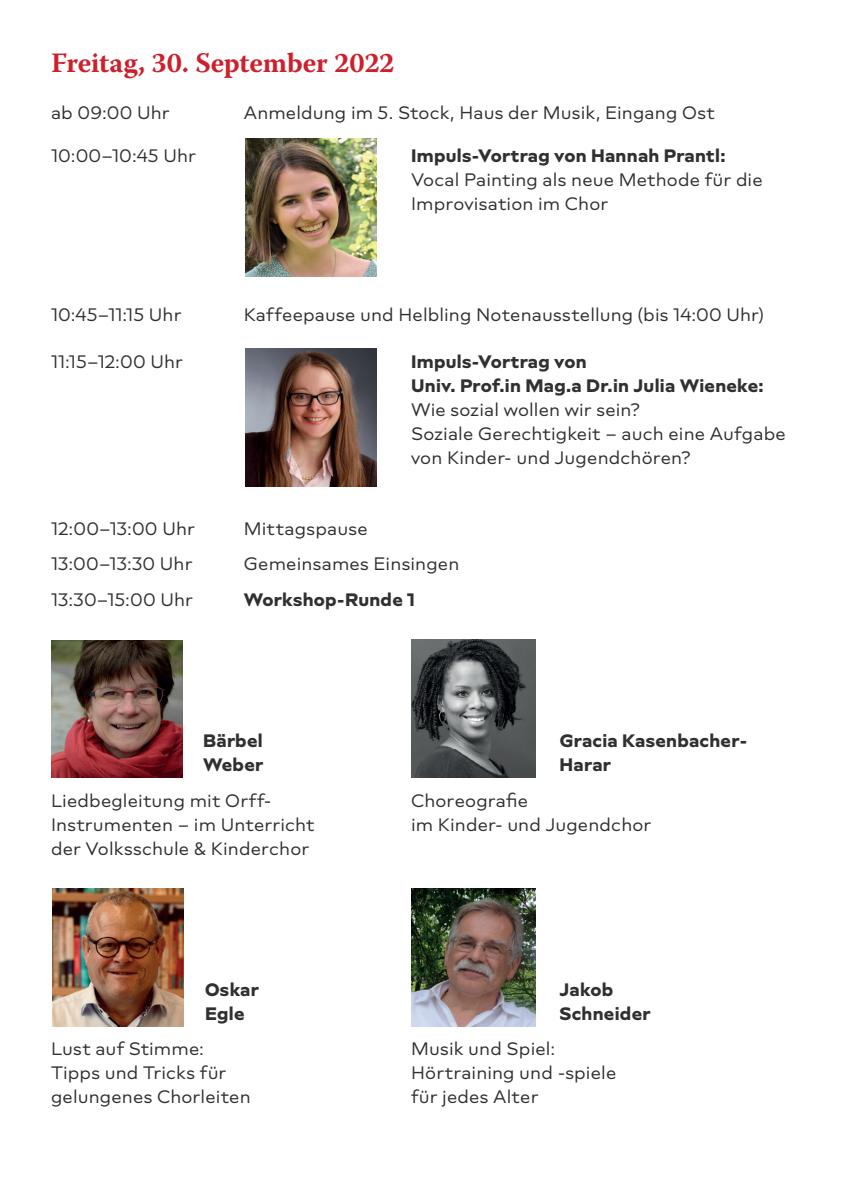
<style>
.page{position:relative;width:842px;height:1191px;background:#fff}
.page>*{position:absolute;margin:0;border:0;box-sizing:border-box;transform-origin:0 0}
.t1{font:700 28px "Warnock Pro";letter-spacing:-.005em;color:#cd202c}
.t2{font:18px/24px "Novera Modern";letter-spacing:.01em;color:#312f30}
.t3{font:800 18px/24px "Novera Modern";letter-spacing:.015em;color:#312f30}
</style>
<div class="page">
<img style="left:51px;top:640px;width:131px;height:137px">
<img style="left:412px;top:639px;width:124px;height:138px">
<img style="left:52px;top:889px;width:132px;height:137px">
<img style="left:412px;top:889px;width:124px;height:137px">
<img style="left:245px;top:139px;width:131px;height:137px">
<img style="left:245px;top:349px;width:131px;height:137px">
<h1 class="t1" style="left:51px;top:46px;width:345px">Freitag, 30. September 2022</h1>
<p class="t2" style="left:51px;top:100px;width:120px">ab 09:00 Uhr</p>
<p class="t2" style="left:244px;top:100px;width:472px">Anmeldung im 5. Stock, Haus der Musik, Eingang Ost</p>
<p class="t2" style="left:51px;top:144px;width:146px">10:00–10:45 Uhr</p>
<p class="t3" style="left:411px;top:143px;width:316px">Impuls-Vortrag von Hannah Prantl:</p>
<p class="t2" style="left:411px;top:168px;width:353px">Vocal Painting als neue Methode für die<br>Improvisation im Chor</p>
<p class="t2" style="left:51px;top:302px;width:132px">10:45–11:15 Uhr</p>
<p class="t2" style="left:244px;top:302px;width:522px">Kaffeepause und Helbling Notenausstellung (bis 14:00 Uhr)</p>
<p class="t2" style="left:51px;top:350px;width:133px">11:15–12:00 Uhr</p>
<p class="t3" style="left:411px;top:349px;width:354px">Impuls-Vortrag von<br>Univ. Prof.in Mag.a Dr.in Julia Wieneke:</p>
<p class="t2" style="left:411px;top:398px;width:376px">Wie sozial wollen wir sein?<br>Soziale Gerechtigkeit – auch eine Aufgabe von Kinder- und Jugendchören?</p>
<p class="t2" style="left:51px;top:516px;width:145px">12:00–13:00 Uhr</p>
<p class="t2" style="left:244px;top:516px;width:125px">Mittagspause</p>
<p class="t2" style="left:51px;top:552px;width:143px">13:00–13:30 Uhr</p>
<p class="t2" style="left:244px;top:552px;width:217px">Gemeinsames Einsingen</p>
<p class="t2" style="left:51px;top:587px;width:143px">13:30–15:00 Uhr</p>
<p class="t3" style="left:244px;top:587px;width:173px">Workshop-Runde 1</p>
<p class="t3" style="left:203px;top:728px;width:61px">Bärbel</p>
<p class="t3" style="left:560px;top:728px;width:189px">Gracia Kasenbacher-</p>
<p class="t3" style="left:203px;top:752px;width:62px">Weber</p>
<p class="t3" style="left:559px;top:752px;width:53px">Harar</p>
<p class="t2" style="left:51px;top:788px;width:222px">Liedbegleitung mit Orff-</p>
<p class="t2" style="left:411px;top:788px;width:119px">Choreografie</p>
<p class="t2" style="left:51px;top:812px;width:265px">Instrumenten – im Unterricht</p>
<p class="t2" style="left:411px;top:812px;width:242px">im Kinder- und Jugendchor</p>
<p class="t2" style="left:51px;top:836px;width:260px">der Volksschule &amp; Kinderchor</p>
<p class="t3" style="left:205px;top:977px;width:55px">Oskar</p>
<p class="t3" style="left:559px;top:977px;width:55px">Jakob</p>
<p class="t3" style="left:205px;top:1001px;width:41px">Egle</p>
<p class="t3" style="left:559px;top:1001px;width:93px">Schneider</p>
<p class="t2" style="left:51px;top:1036px;width:154px">Lust auf Stimme:</p>
<p class="t2" style="left:411px;top:1036px;width:146px">Musik und Spiel:</p>
<p class="t2" style="left:51px;top:1060px;width:177px">Tipps und Tricks für</p>
<p class="t2" style="left:411px;top:1060px;width:207px">Hörtraining und -spiele</p>
<p class="t2" style="left:51px;top:1084px;width:201px">gelungenes Chorleiten</p>
<p class="t2" style="left:411px;top:1084px;width:129px">für jedes Alter</p>
</div>
